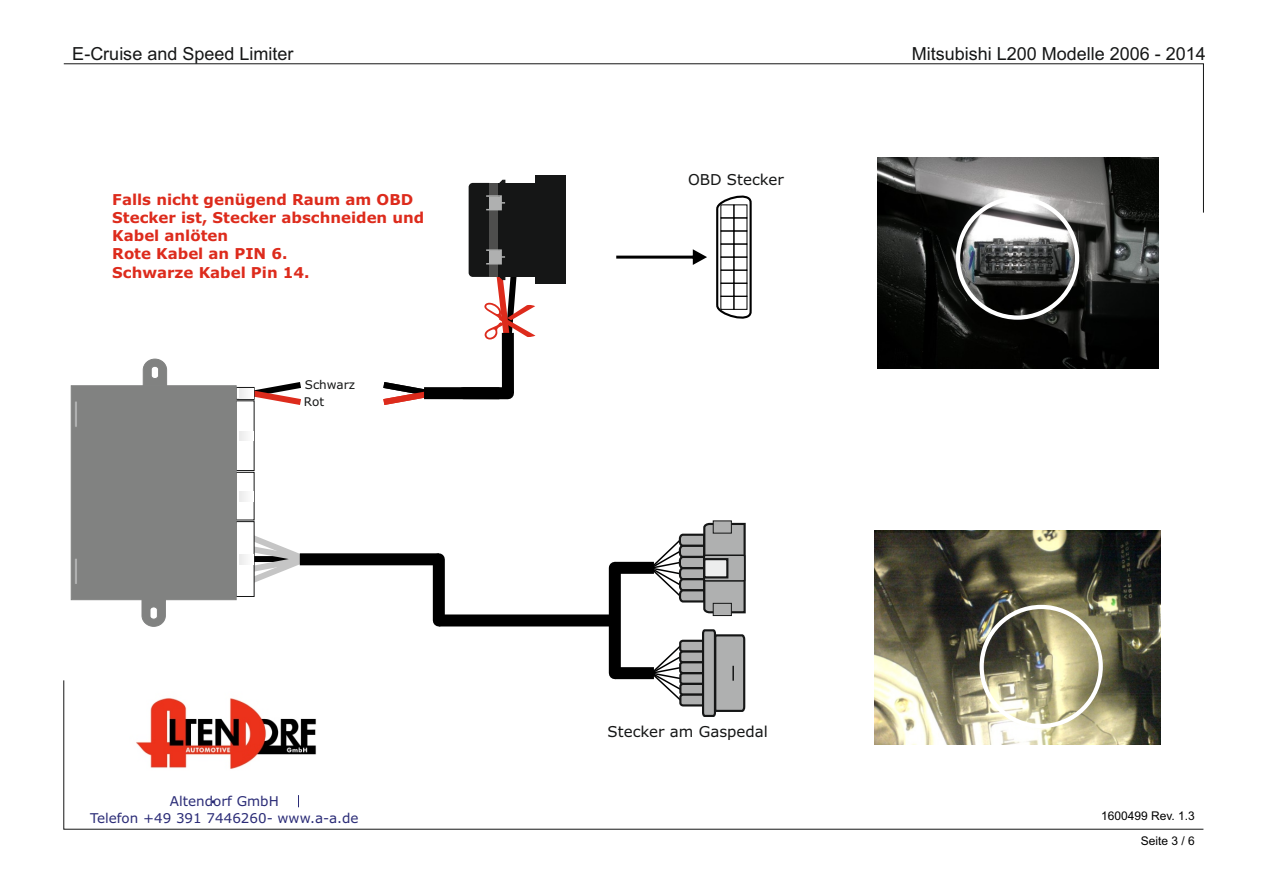
<style>
.page{position:relative;width:1263px;height:893px;background:#fff}
.page>*{position:absolute;margin:0;border:0;box-sizing:border-box;transform-origin:0 0}
.t1{font:18px "Arial";color:#151616}
.t2{font:700 15px/18.3px "Verdana";color:#dd2b1c}
.t3{font:15px "Verdana";color:#151616}
.t4{font:13.5px/16.4px "Verdana";color:#2b2c77;text-align:center}
.t5{font:12px "Arial";color:#000}
.t6{font:12px "Verdana";color:#151616}
</style>
<div class="page">
<svg style="left:649px;top:520px;width:97px;height:96px"></svg>
<svg style="left:649px;top:629px;width:97px;height:51px"></svg>
<div style="left:439px;top:614px;width:176px;height:12px;background:#000"></div>
<div style="left:433px;top:559px;width:12px;height:61px;background:#000"></div>
<div style="left:609px;top:568px;width:12px;height:105px;background:#000"></div>
<div style="left:615px;top:562px;width:39px;height:12px;background:#000"></div>
<div style="left:615px;top:667px;width:39px;height:12px;background:#000"></div>
<div style="left:300px;top:553px;width:139px;height:12px;background:#000"></div>
<svg style="left:383px;top:382px;width:55px;height:23px"></svg>
<div style="left:424px;top:387px;width:75px;height:12px;background:#000"></div>
<div style="left:463px;top:387px;width:45px;height:12px;background:#000"></div>
<div style="left:502px;top:333px;width:12px;height:60px;background:#000"></div>
<svg style="left:616px;top:249px;width:91px;height:16px"></svg>
<svg style="left:716px;top:213px;width:36px;height:106px"></svg>
<div style="left:721px;top:296px;width:13px;height:13px;border:1px solid #000"></div>
<div style="left:721px;top:283px;width:13px;height:13px;border:1px solid #000"></div>
<div style="left:734px;top:283px;width:13px;height:13px;border:1px solid #000"></div>
<div style="left:734px;top:270px;width:13px;height:13px;border:1px solid #000"></div>
<div style="left:721px;top:257px;width:13px;height:13px;border:1px solid #000"></div>
<div style="left:734px;top:257px;width:13px;height:13px;border:1px solid #000"></div>
<div style="left:721px;top:244px;width:13px;height:13px;border:1px solid #000"></div>
<div style="left:734px;top:244px;width:13px;height:13px;border:1px solid #000"></div>
<div style="left:721px;top:231px;width:13px;height:13px;border:1px solid #000"></div>
<div style="left:721px;top:218px;width:13px;height:13px;border:1px solid #000"></div>
<div style="left:721px;top:205px;width:13px;height:13px;border:1px solid #000"></div>
<div style="left:734px;top:205px;width:13px;height:13px;border:1px solid #000"></div>
<div style="left:721px;top:270px;width:13px;height:13px;border:1px solid #000"></div>
<img style="left:877px;top:213px;width:281px;height:155px">
<svg style="left:71px;top:359px;width:242px;height:268px"></svg>
<div style="left:956px;top:196px;width:123px;height:124px;border:4px solid #fff;border-radius:50%"></div>
<img style="left:875px;top:530px;width:286px;height:150px">
<div style="left:979px;top:605px;width:124px;height:123px;border:4px solid #fff;border-radius:50%"></div>
<div style="left:535px;top:176px;width:30px;height:108px;background:#151616"></div>
<svg style="left:63px;top:63px;width:1141px;height:150px"></svg>
<svg style="left:63px;top:680px;width:1141px;height:149px"></svg>
<svg style="left:469px;top:180px;width:66px;height:173px"></svg>
<p class="t1" style="left:72px;top:47px;width:223px">E-Cruise and Speed Limiter</p>
<p class="t2" style="left:112px;top:191px;width:313px">Falls nicht genügend Raum am OBD<br>Stecker ist, Stecker abschneiden und<br>Kabel anlöten<br>Rote Kabel an PIN 6.<br>Schwarze Kabel Pin 14.</p>
<p class="t6" style="left:305px;top:380px;width:52px">Schwarz</p>
<p class="t6" style="left:304px;top:397px;width:22px">Rot</p>
<p class="t4" style="left:90px;top:794px;width:270px">Altendorf GmbH<br>Telefon +49 391 7446260- www.a-a.de</p>
<p class="t3" style="left:688px;top:173px;width:97px">OBD Stecker</p>
<p class="t1" style="left:912px;top:47px;width:296px">Mitsubishi L200 Modelle 2006 - 2014</p>
<p class="t3" style="left:608px;top:725px;width:162px">Stecker am Gaspedal</p>
<p class="t5" style="left:1101px;top:811px;width:95px">1600499 Rev. 1.3</p>
<p class="t5" style="left:1141px;top:837px;width:56px">Seite 3 / 6</p>
</div>
